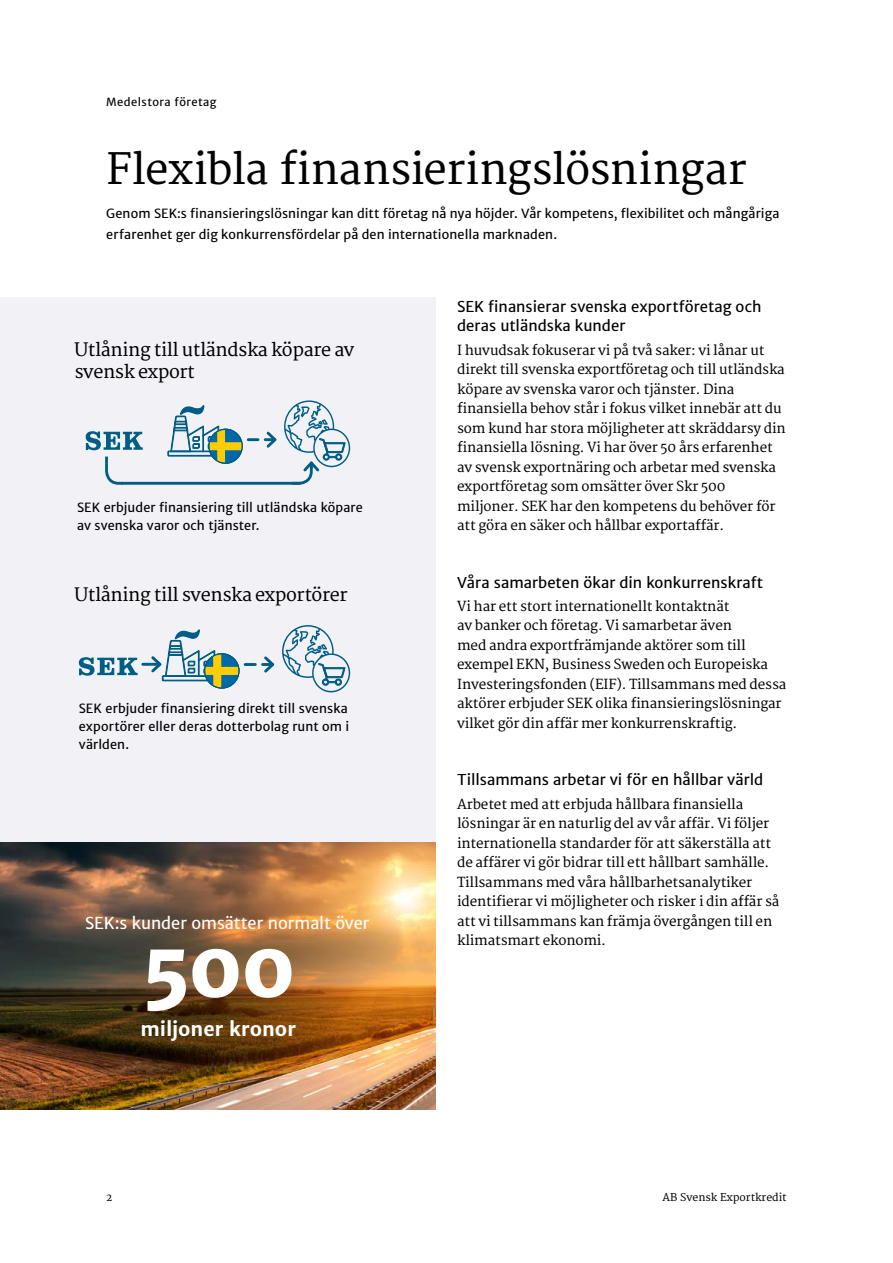
<style>
.page{position:relative;width:893px;height:1263px;background:#fff}
.page>*{position:absolute;margin:0;border:0;box-sizing:border-box;transform-origin:0 0}
.t1{font:800 78px "Merriweather Sans";color:#fff}
.t2{font:42px "Merriweather";letter-spacing:-.01em;color:#000}
.t3{font:700 19.5px "Merriweather Sans";letter-spacing:-.005em;color:#fff}
.t4{font:18px/22.5px "Merriweather";letter-spacing:-.02em;color:#000}
.t5{font:16.5px "Merriweather Sans";letter-spacing:-.005em;color:#fff}
.t6{font:15px/19.5px "Merriweather Sans";color:#000}
.t7{font:13.5px/19.5px "Merriweather";letter-spacing:-.01em;color:#000}
.t8{font:12.75px/18px "Merriweather Sans";letter-spacing:.01em;color:#000}
.t9{font:11.25px "Merriweather Sans";letter-spacing:.04em;color:#000}
.t10{font:10.5px "Merriweather";color:#000}
</style>
<div class="page">
<div style="left:0;top:297px;width:436px;height:687px;background:#f2f1f5"></div>
<svg style="left:86px;top:431px;width:57px;height:19px"></svg>
<svg style="left:105px;top:457px;width:20px;height:28px"></svg>
<hr style="left:121px;top:482px;width:180px;height:3px;background:#005e86">
<svg style="left:167px;top:400px;width:183px;height:85px"></svg>
<img style="left:0;top:843px;width:436px;height:266px">
<hr style="left:143px;top:663px;width:17px;height:3px;background:#005e86">
<svg style="left:79px;top:657px;width:59px;height:19px"></svg>
<svg style="left:149px;top:625px;width:201px;height:67px"></svg>
<p class="t9" style="left:106px;top:95px;width:112px">Medelstora företag</p>
<h2 class="t2" style="left:106px;top:145px;width:642px">Flexibla finansieringslösningar</h2>
<p class="t8" style="left:106px;top:203px;width:675px;line-height:21px">Genom SEK:s finansieringslösningar kan ditt företag nå nya höjder. Vår kompetens, flexibilitet och mångåriga erfarenhet ger dig konkurrensfördelar på den internationella marknaden.</p>
<h3 class="t4" style="left:74px;top:339px;width:281px">Utlåning till utländska köpare av svensk export</h3>
<p class="t8" style="left:77px;top:499px;width:287px">SEK erbjuder finansiering till utländska köpare av svenska varor och tjänster.</p>
<h3 class="t4" style="left:74px;top:584px;width:275px">Utlåning till svenska exportörer</h3>
<p class="t8" style="left:79px;top:700px;width:272px">SEK erbjuder finansiering direkt till svenska exportörer eller deras dotterbolag runt om i världen.</p>
<p class="t5" style="left:85px;top:913px;width:286px">SEK:s kunder omsätter normalt över</p>
<h1 class="t1" style="left:141px;top:921px;width:156px">500</h1>
<h3 class="t3" style="left:141px;top:1017px;width:157px">miljoner kronor</h3>
<p class="t6" style="left:457px;top:297px;width:306px">SEK finansierar svenska exportföretag och deras utländska kunder</p>
<p class="t7" style="left:457px;top:341px;width:330px">I huvudsak fokuserar vi på två saker: vi lånar ut direkt till svenska exportföretag och till utländska köpare av svenska varor och tjänster. Dina finansiella behov står i fokus vilket innebär att du som kund har stora möjligheter att skräddarsy din finansiella lösning. Vi har över 50 års erfarenhet av svensk exportnäring och arbetar med svenska exportföretag som omsätter över Skr 500 miljoner. SEK har den kompetens du behöver för att göra en säker och hållbar exportaffär.</p>
<p class="t6" style="left:457px;top:573px;width:308px">Våra samarbeten ökar din konkurrenskraft</p>
<p class="t7" style="left:457px;top:597px;width:331px">Vi har ett stort internationellt kontaktnät<br>av banker och företag. Vi samarbetar även<br>med andra exportfrämjande aktörer som till exempel EKN, Business Sweden och Europeiska Investeringsfonden (EIF). Tillsammans med dessa aktörer erbjuder SEK olika finansieringslösningar vilket gör din affär mer konkurrenskraftig.</p>
<p class="t6" style="left:457px;top:770px;width:308px">Tillsammans arbetar vi för en hållbar värld</p>
<p class="t7" style="left:457px;top:795px;width:324px">Arbetet med att erbjuda hållbara finansiella lösningar är en naturlig del av vår affär. Vi följer internationella standarder för att säkerställa att de affärer vi gör bidrar till ett hållbart samhälle.<br>Tillsammans med våra hållbarhetsanalytiker identifierar vi möjligheter och risker i din affär så att vi tillsammans kan främja övergången till en klimatsmart ekonomi.</p>
<p class="t10" style="left:106px;top:1191px;width:8px">2</p>
<p class="t10" style="left:662px;top:1191px;width:126px">AB Svensk Exportkredit</p>
</div>
